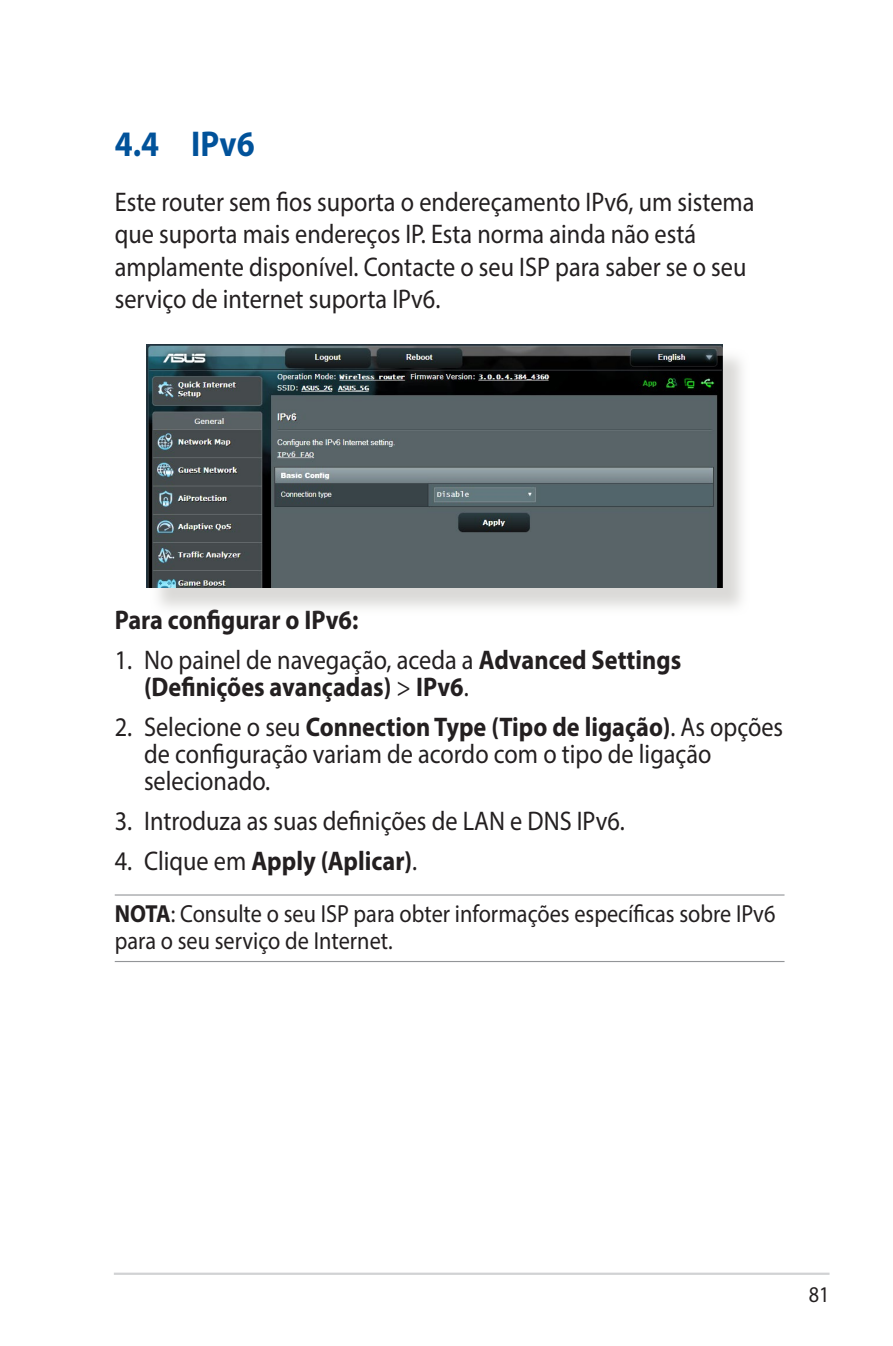
<style>
.page{position:relative;width:893px;height:1346px;background:#fff}
.page>*{position:absolute;margin:0;border:0;box-sizing:border-box;transform-origin:0 0}
.t1{font:700 36px "Myriad Pro";color:#01529a;scale:.9 1}
.t2{font:27px/32.4px "Myriad Pro";color:#231f20;scale:.9 1}
.t3{font:700 27px/27px "Myriad Pro";color:#231f20;scale:.9 1}
.t4{font:24.75px/27px "Myriad Pro";color:#231f20;scale:.9 1}
.t5{font:22.5px "Myriad Pro";color:#231f20;scale:.9 1}
.s1{font-weight:400}
.s2{font-weight:700}
</style>
<div class="page">
<hr style="left:114px;top:1272px;width:715px;height:3px;background:#d1d2d4">
<hr style="left:115px;top:894px;width:669px;height:1px;background:#939598">
<hr style="left:115px;top:961px;width:669px;height:1px;background:#939598">
<div style="left:150px;top:348px;width:601px;height:268px;background:#cfcecb;opacity:.75"></div>
<img style="left:147px;top:344px;width:576px;height:244px">
<h1 class="t1" style="left:115px;top:121px;width:157px">4.4 IPv6</h1>
<p class="t2" style="left:115px;top:185px;width:712px">Este router sem fios suporta o endereçamento IPv6, um sistema que suporta mais endereços IP. Esta norma ainda não está amplamente disponível. Contacte o seu ISP para saber se o seu serviço de internet suporta IPv6.</p>
<p class="t3" style="left:115px;top:606px;width:272px">Para configurar o IPv6:</p>
<p class="t3" style="left:144px;top:646px;width:598px;text-indent:-29px"><span class="s1">1. No painel de navegação, aceda a</span> Advanced Settings (Definições avançadas) <span class="s1">&gt;</span> IPv6<span class="s1">.</span></p>
<p class="t2" style="left:144px;top:713px;width:712px;line-height:27px;text-indent:-29px">2. Selecione o seu <span class="s2">Connection Type (Tipo de ligação)</span>. As opções de configuração variam de acordo com o tipo de ligação selecionado.</p>
<p class="t2" style="left:115px;top:804px;width:568px">3. Introduza as suas definições de LAN e DNS IPv6.</p>
<p class="t3" style="left:115px;top:846px;width:338px"><span class="s1">4. Clique em</span> Apply (Aplicar)<span class="s1">.</span></p>
<p class="t4" style="left:115px;top:900px;width:736px"><span class="s2">NOTA</span>: Consulte o seu ISP para obter informações específicas sobre IPv6 para o seu serviço de Internet.</p>
<p class="t5" style="left:809px;top:1281px;width:25px">81</p>
</div>
